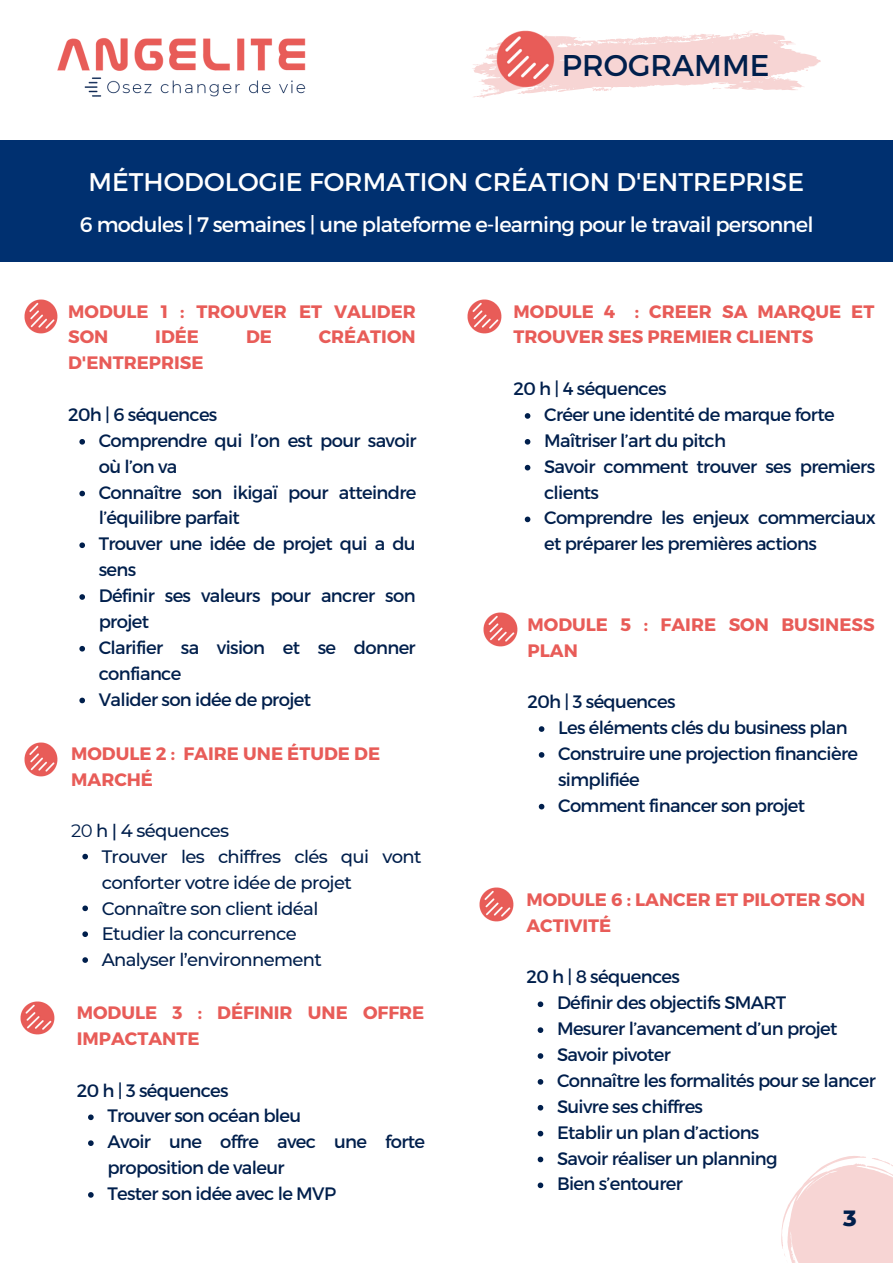
<style>
.page{position:relative;width:893px;height:1264px;background:#fff}
.page>*{position:absolute;margin:0;border:0;box-sizing:border-box;transform-origin:0 0}
.t1{font:30px "Montserrat";color:#001f4c}
.t2{font:25.5px "Montserrat";color:#fff}
.t3{font:800 22.5px "Montserrat";color:#001f4c}
.t4{font:21px "Montserrat";letter-spacing:-.035em;color:#fff}
.t5{font:18px/25.8px "Montserrat";letter-spacing:-.035em;color:#001f4c}
.t6{font:700 18px/25.8px "Montserrat";color:#e85c58}
.t7{font:500 18px/25.8px "Montserrat";letter-spacing:-.035em;color:#001f4c}
.s1{font-weight:400}
</style>
<div class="page">
<svg style="left:781px;top:1156px;width:111px;height:107px"></svg>
<img style="left:57px;top:38px;width:249px;height:59px">
<svg style="left:472px;top:30px;width:348px;height:68px"></svg>
<img style="left:496px;top:30px;width:58px;height:58px">
<div style="left:0;top:140px;width:892px;height:122px;background:#003070"></div>
<img style="left:24px;top:299px;width:34px;height:34px">
<svg style="left:79px;top:439px;width:6px;height:5px"></svg>
<svg style="left:79px;top:490px;width:6px;height:6px"></svg>
<svg style="left:79px;top:542px;width:6px;height:6px"></svg>
<svg style="left:79px;top:594px;width:6px;height:6px"></svg>
<svg style="left:79px;top:646px;width:6px;height:5px"></svg>
<svg style="left:79px;top:697px;width:6px;height:6px"></svg>
<img style="left:24px;top:742px;width:34px;height:34px">
<svg style="left:82px;top:853px;width:6px;height:6px"></svg>
<svg style="left:82px;top:905px;width:6px;height:6px"></svg>
<svg style="left:82px;top:931px;width:6px;height:6px"></svg>
<svg style="left:82px;top:957px;width:6px;height:5px"></svg>
<img style="left:21px;top:1001px;width:33px;height:33px">
<svg style="left:88px;top:1114px;width:6px;height:6px"></svg>
<svg style="left:88px;top:1140px;width:6px;height:5px"></svg>
<svg style="left:88px;top:1192px;width:6px;height:5px"></svg>
<img style="left:468px;top:299px;width:33px;height:34px">
<svg style="left:524px;top:413px;width:6px;height:6px"></svg>
<svg style="left:524px;top:439px;width:6px;height:5px"></svg>
<svg style="left:524px;top:465px;width:6px;height:5px"></svg>
<svg style="left:524px;top:516px;width:6px;height:6px"></svg>
<img style="left:483px;top:612px;width:34px;height:34px">
<svg style="left:538px;top:726px;width:6px;height:6px"></svg>
<svg style="left:538px;top:752px;width:6px;height:5px"></svg>
<svg style="left:538px;top:803px;width:6px;height:6px"></svg>
<img style="left:479px;top:888px;width:34px;height:33px">
<svg style="left:537px;top:1001px;width:6px;height:6px"></svg>
<svg style="left:537px;top:1027px;width:6px;height:5px"></svg>
<svg style="left:537px;top:1053px;width:6px;height:5px"></svg>
<svg style="left:537px;top:1079px;width:6px;height:5px"></svg>
<svg style="left:537px;top:1104px;width:6px;height:6px"></svg>
<svg style="left:537px;top:1130px;width:6px;height:6px"></svg>
<svg style="left:537px;top:1156px;width:6px;height:6px"></svg>
<svg style="left:537px;top:1182px;width:6px;height:6px"></svg>
<h1 class="t1" style="left:562px;top:46px;width:209px">PROGRAMME</h1>
<h2 class="t2" style="left:88px;top:165px;width:717px">MÉTHODOLOGIE FORMATION CRÉATION D'ENTREPRISE</h2>
<p class="t4" style="left:80px;top:211px;width:735px">6 modules | 7 semaines | une plateforme e-learning pour le travail personnel</p>
<p class="t6" style="left:68px;top:297px;width:349px">MODULE 1 : TROUVER ET VALIDER<br>SON</p>
<p class="t6" style="left:155px;top:323px;width:45px">IDÉE</p>
<p class="t6" style="left:246px;top:323px;width:27px">DE</p>
<p class="t6" style="left:319px;top:323px;width:98px">CRÉATION</p>
<p class="t6" style="left:68px;top:349px;width:137px">D'ENTREPRISE</p>
<p class="t5" style="left:68px;top:401px;width:151px">20h | 6 séquences</p>
<p class="t5" style="left:99px;top:426px;width:319px">Comprendre qui l’on est pour savoir où l’on va<br>Connaître son ikigaï pour atteindre l’équilibre parfait<br>Trouver une idée de projet qui a du sens<br>Définir ses valeurs pour ancrer son projet<br>Clarifier sa vision et se donner confiance<br>Valider son idée de projet</p>
<p class="t6" style="left:71px;top:740px;width:310px">MODULE 2 : FAIRE UNE ÉTUDE DE<br>MARCHÉ</p>
<p class="t7" style="left:71px;top:817px;width:160px"><span class="s1">20</span> h | 4 séquences</p>
<p class="t7" style="left:102px;top:843px;width:321px">Trouver les chiffres clés qui vont conforter votre idée de projet<br>Connaître son client idéal<br>Etudier la concurrence<br>Analyser l’environnement</p>
<p class="t6" style="left:77px;top:998px;width:349px">MODULE 3 : DÉFINIR UNE OFFRE<br>IMPACTANTE</p>
<p class="t5" style="left:77px;top:1076px;width:153px">20 h | 3 séquences</p>
<p class="t5" style="left:107px;top:1102px;width:319px">Trouver son océan bleu<br>Avoir une offre avec une forte proposition de valeur<br>Tester son idée avec le MVP</p>
<p class="t6" style="left:513px;top:297px;width:362px">MODULE 4 : CREER SA MARQUE ET<br>TROUVER SES PREMIER CLIENTS</p>
<p class="t5" style="left:513px;top:375px;width:154px">20 h | 4 séquences</p>
<p class="t5" style="left:544px;top:401px;width:333px">Créer une identité de marque forte<br>Maîtriser l’art du pitch<br>Savoir comment trouver ses premiers clients<br>Comprendre les enjeux commerciaux et préparer les premières actions</p>
<p class="t6" style="left:527px;top:610px;width:348px">MODULE 5 : FAIRE SON BUSINESS<br>PLAN</p>
<p class="t5" style="left:527px;top:688px;width:149px">20h | 3 séquences</p>
<p class="t5" style="left:558px;top:714px;width:301px">Les éléments clés du business plan<br>Construire une projection financière simplifiée<br>Comment financer son projet</p>
<p class="t6" style="left:526px;top:885px;width:340px">MODULE 6 : LANCER ET PILOTER SON<br>ACTIVITÉ</p>
<p class="t5" style="left:526px;top:963px;width:155px">20 h | 8 séquences</p>
<p class="t5" style="left:557px;top:989px;width:320px">Définir des objectifs SMART<br>Mesurer l’avancement d’un projet<br>Savoir pivoter<br>Connaître les formalités pour se lancer<br>Suivre ses chiffres<br>Etablir un plan d’actions<br>Savoir réaliser un planning<br>Bien s’entourer</p>
<p class="t3" style="left:843px;top:1204px;width:15px">3</p>
</div>
